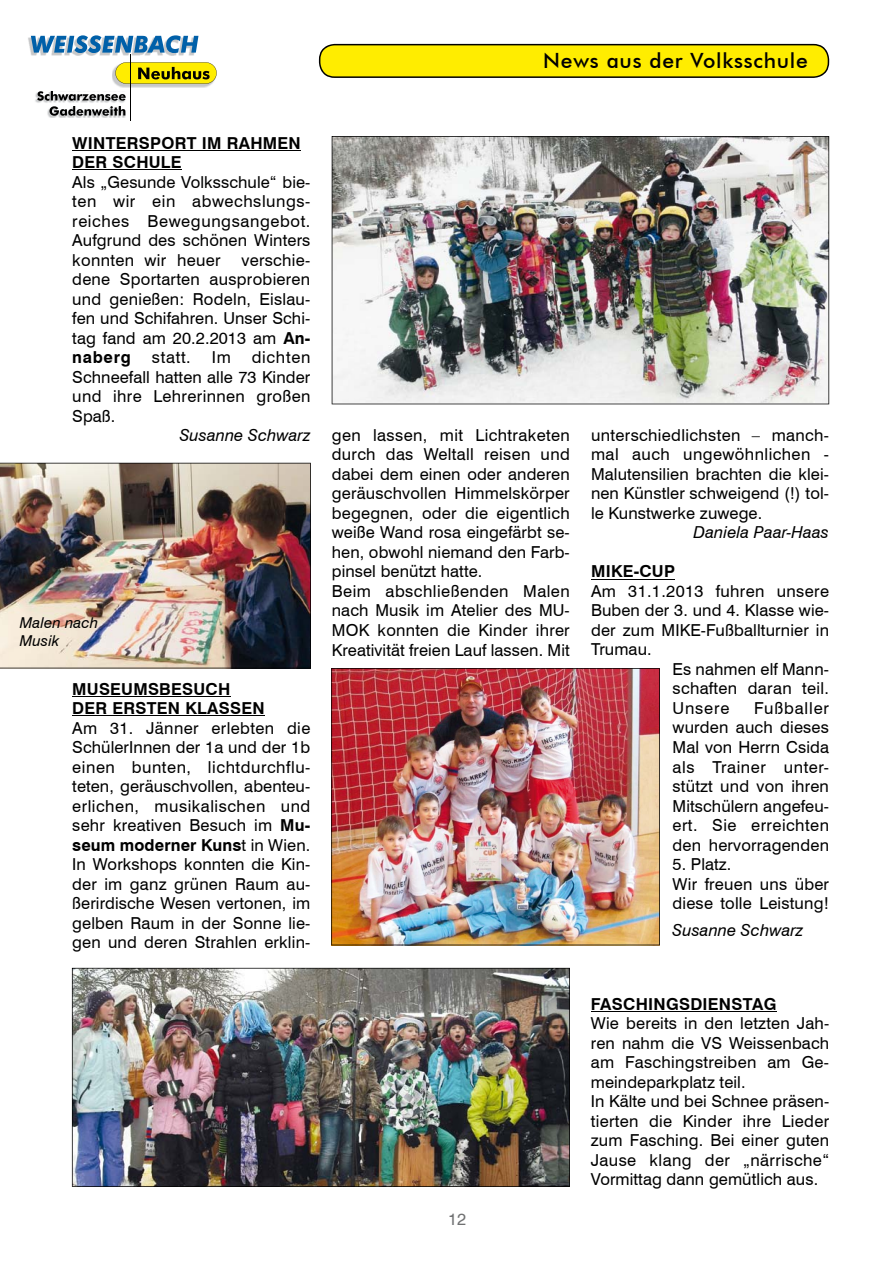
<style>
.page{position:relative;width:893px;height:1263px;background:#fff}
.page>*{position:absolute;margin:0;border:0;box-sizing:border-box;transform-origin:0 0}
.t1{font:500 21px "Futura BT";letter-spacing:.035em;color:#000}
.t2{font:16.5px/19.5px "Swiss 721 BT";letter-spacing:.01em;color:#000;text-align:justify}
.t3{font:700 16.5px/19.5px "Swiss 721 BT";letter-spacing:.015em;color:#000}
.t4{font:italic 16.5px "Swiss 721 BT";letter-spacing:.005em;color:#000}
.t5{font:16.5px "Swiss 721 BT";color:#707172}
.t6{font:italic 15px/18px "Swiss 721 BT";letter-spacing:.005em;color:#000}
.s1{font-weight:700}
</style>
<div class="page">
<img style="left:28px;top:37px;width:167px;height:19px">
<svg style="left:31px;top:35px;width:167px;height:18px;background:#649ac3"></svg>
<img style="left:35px;top:93px;width:90px;height:25px">
<hr style="left:131px;top:54px;width:1px;height:67px;background:#000">
<svg style="left:37px;top:62px;width:180px;height:54px"></svg>
<svg style="left:319px;top:44px;width:510px;height:34px;background:#e8d803"></svg>
<hr style="left:72px;top:150px;width:229px;height:1px;background:#000">
<hr style="left:72px;top:169px;width:110px;height:1px;background:#000">
<hr style="left:72px;top:696px;width:158px;height:1px;background:#000">
<hr style="left:72px;top:715px;width:193px;height:1px;background:#000">
<img style="left:72px;top:968px;width:498px;height:219px">
<img style="left:331px;top:668px;width:329px;height:277px">
<img style="left:332px;top:136px;width:497px;height:268px">
<hr style="left:591px;top:1011px;width:186px;height:1px;background:#000">
<hr style="left:591px;top:579px;width:84px;height:1px;background:#000">
<img style="left:0;top:463px;width:311px;height:205px">
<p class="t1" style="left:543px;top:48px;width:266px">News aus der Volksschule</p>
<p class="t3" style="left:72px;top:132px;width:230px">WINTERSPORT IM RAHMEN<br>DER SCHULE</p>
<p class="t2" style="left:72px;top:171px;width:240px">Als „Gesunde Volksschule“ bie&shy;ten wir ein abwechslungs&shy;reiches Bewegungsangebot.<br>Aufgrund des schönen Winters konnten wir heuer</p>
<p class="t2" style="left:72px;top:249px;width:240px;text-indent:169px">verschie&shy;dene Sportarten ausprobieren und genießen: Rodeln, Eislau&shy;fen und Schifahren. Unser Schi&shy;tag fand am 20.2.2013 am <span class="s1">An&shy;naberg</span></p>
<p class="t2" style="left:72px;top:347px;width:240px;text-indent:179px">dichten Schneefall hatten alle 73 Kinder und ihre Lehrerinnen großen Spaß.</p>
<p class="t4" style="left:180px;top:424px;width:132px">Susanne Schwarz</p>
<p class="t2" style="left:152px;top:347px;width:41px">statt.</p>
<p class="t2" style="left:212px;top:347px;width:21px">Im</p>
<p class="t6" style="left:20px;top:613px;width:80px">Malen nach<br>Musik</p>
<p class="t3" style="left:72px;top:678px;width:194px">MUSEUMSBESUCH<br>DER ERSTEN KLASSEN</p>
<p class="t2" style="left:72px;top:717px;width:240px">Am 31. Jänner erlebten die SchülerInnen der 1a und der 1b einen bunten, lichtdurchflu&shy;teten, geräuschvollen, abenteu&shy;erlichen, musikalischen und sehr kreativen Besuch im <span class="s1">Mu&shy;seum moderner Kuns</span>t in Wien.<br>In Workshops konnten die Kin&shy;der im ganz grünen Raum au&shy;ßerirdische Wesen vertonen, im gelben Raum in der Sonne lie&shy;gen und deren Strahlen erklin-</p>
<p class="t2" style="left:332px;top:425px;width:240px;text-align:left">gen lassen, mit Lichtraketen durch das Weltall reisen und dabei dem einen oder anderen geräuschvollen Himmelskörper begegnen, oder die eigentlich weiße Wand rosa eingefärbt se&shy;hen, obwohl niemand den Farb&shy;pinsel benützt hatte.<br>Beim abschließenden Malen nach Musik im Atelier des MU-<br>MOK konnten die Kinder ihrer<br>Kreativität freien Lauf lassen. Mit</p>
<p class="t2" style="left:591px;top:425px;width:239px">unterschiedlichsten – manch&shy;mal auch ungewöhnlichen - Malutensilien brachten die klei&shy;nen Künstler schweigend (!) tol&shy;le Kunstwerke zuwege.</p>
<p class="t4" style="left:694px;top:521px;width:137px">Daniela Paar-Haas</p>
<p class="t3" style="left:591px;top:561px;width:85px">MIKE-CUP</p>
<p class="t2" style="left:591px;top:581px;width:239px">Am 31.1.2013 fuhren unsere</p>
<p class="t2" style="left:591px;top:600px;width:239px">Buben der 3. und 4. Klasse wie-</p>
<p class="t2" style="left:591px;top:620px;width:239px">der zum MIKE-Fußballturnier in</p>
<p class="t2" style="left:591px;top:639px;width:62px">Trumau.</p>
<p class="t2" style="left:673px;top:659px;width:158px">Es nahmen elf Mann-</p>
<p class="t2" style="left:673px;top:678px;width:158px">schaften daran teil.</p>
<p class="t2" style="left:673px;top:698px;width:58px">Unsere</p>
<p class="t2" style="left:673px;top:698px;width:158px;text-indent:82px">Fußballer wurden auch dieses Mal von Herrn Csida als Trainer unter&shy;stützt und von ihren Mitschülern angefeu&shy;ert. Sie erreichten den hervorragenden</p>
<p class="t2" style="left:673px;top:854px;width:158px;text-align:left">5. Platz.<br>Wir freuen uns über diese tolle Leistung!</p>
<p class="t4" style="left:673px;top:919px;width:132px">Susanne Schwarz</p>
<p class="t5" style="left:448px;top:1207px;width:20px">12</p>
<p class="t3" style="left:591px;top:993px;width:187px">FASCHINGSDIENSTAG</p>
<p class="t2" style="left:591px;top:1013px;width:240px;text-align:left">Wie bereits in den letzten Jah&shy;ren nahm die VS Weissenbach am Faschingstreiben am Ge&shy;meindeparkplatz teil.<br>In Kälte und bei Schnee präsen&shy;tierten die Kinder ihre Lieder zum Fasching. Bei einer guten<br>Jause klang der „närrische“<br>Vormittag dann gemütlich aus.</p>
</div>
